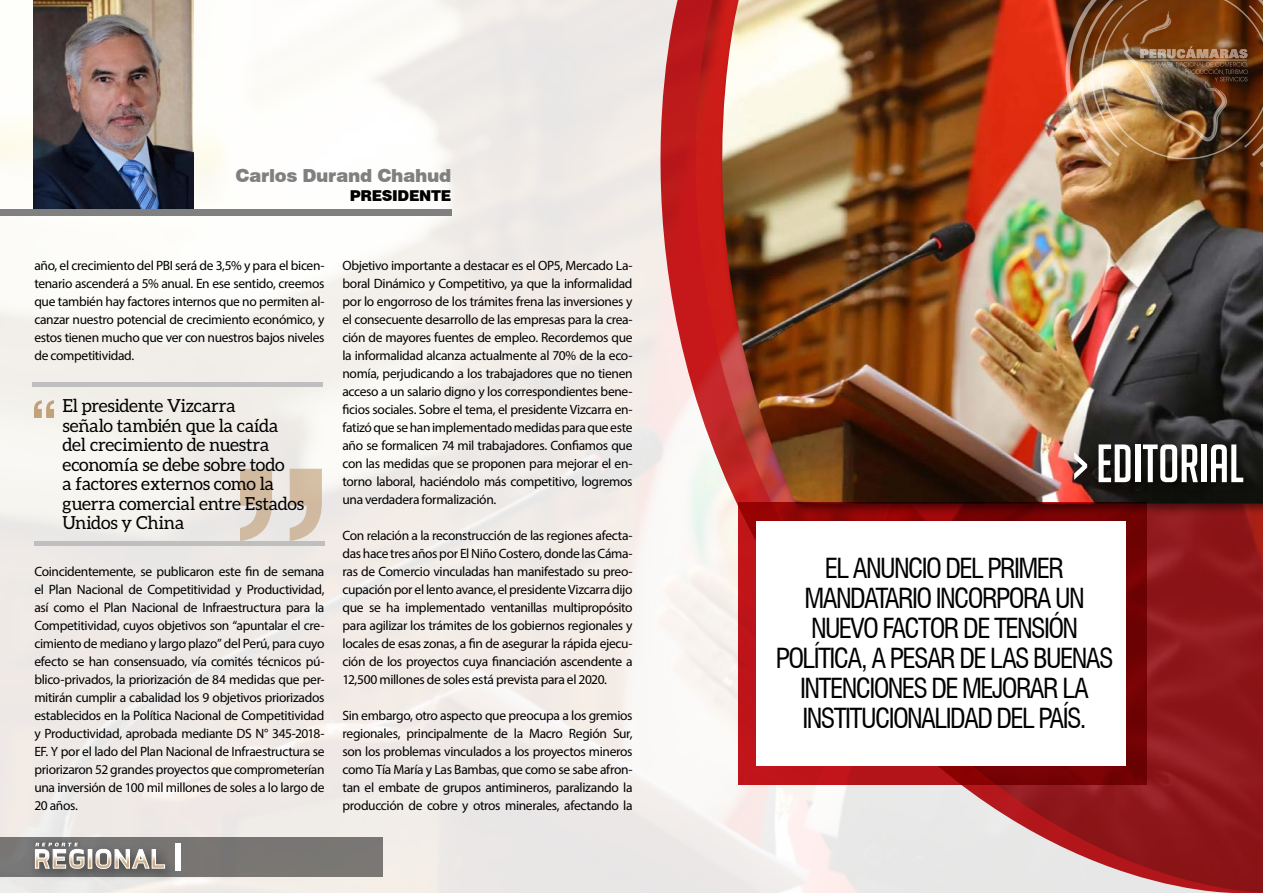
<style>
.page{position:relative;width:1263px;height:893px;background:#fff}
.page>*{position:absolute;margin:0;border:0;box-sizing:border-box;transform-origin:0 0}
.t1{font:52.5px "Big Noodle Titling";color:#fff}
.t2{font:condensed 27px "Swiss 721 BT";letter-spacing:-.06em;color:#000}
.t3{font:18px/19.5px "Aleo";letter-spacing:-.015em;color:#000}
.t4{font:900 18px "Swiss 721 BT";letter-spacing:-.02em;color:#808080}
.t5{font:900 15px "Swiss 721 BT";letter-spacing:-.02em;color:#000}
.t6{font:13.5px/18px "Myriad Pro";letter-spacing:-.025em;color:#000;text-align:justify}
</style>
<div class="page">
<img style="left:0;top:0;width:693px;height:893px">
<img style="left:693px;top:0;width:570px;height:893px">
<img style="left:721px;top:0;width:542px;height:503px">
<img style="left:1065px;top:0;width:198px;height:167px">
<div style="left:1070px;top:440px;width:186px;height:54px;background:#000;opacity:.5"></div>
<svg style="left:738px;top:502px;width:408px;height:283px;background:#8d080b"></svg>
<div style="left:756px;top:521px;width:370px;height:245px;background:#fff"></div>
<svg style="left:34px;top:400px;width:20px;height:18px"></svg>
<svg style="left:240px;top:469px;width:82px;height:72px;background:#dbccbc"></svg>
<div style="left:33px;top:382px;width:290px;height:5px;background:#bfbfbf"></div>
<div style="left:34px;top:541px;width:290px;height:5px;background:#bfbfbf"></div>
<div style="left:0;top:837px;width:382px;height:39px;background:#797674"></div>
<div style="left:31px;top:838px;width:51px;height:13px;background:#000;opacity:.5"></div>
<div style="left:30px;top:844px;width:149px;height:38px;background:#000;opacity:.5"></div>
<svg style="left:35px;top:843px;width:49px;height:26px"></svg>
<div style="left:88px;top:849px;width:4px;height:19px;border:1px solid #fff"></div>
<svg style="left:96px;top:849px;width:69px;height:20px"></svg>
<div style="left:175px;top:843px;width:6px;height:28px;background:#fff"></div>
<img style="left:34px;top:0;width:160px;height:210px">
<div style="left:0;top:210px;width:451px;height:6px;background:#808080"></div>
<h3 class="t4" style="left:235px;top:165px;width:217px">Carlos Durand Chahud</h3>
<p class="t5" style="left:350px;top:186px;width:101px">PresidentE</p>
<p class="t6" style="left:34px;top:256px;width:292px">año, el crecimiento del PBI será de 3,5% y para el bicen&shy;tenario ascenderá a 5% anual. En ese sentido, creemos que también hay factores internos que no permiten al&shy;canzar nuestro potencial de crecimiento económico, y estos tienen mucho que ver con nuestros bajos niveles de competitividad.</p>
<h3 class="t3" style="left:63px;top:396px;width:243px">El presidente Vizcarra<br>señalo también que la caída del crecimiento de nuestra economía se debe sobre todo<br>a factores externos como la guerra comercial entre Estados<br>Unidos y China</h3>
<p class="t6" style="left:34px;top:562px;width:292px">Coincidentemente, se publicaron este fin de semana el Plan Nacional de Competitividad y Productividad, así como el Plan Nacional de Infraestructura para la Competitividad, cuyos objetivos son “apuntalar el cre&shy;cimiento de mediano y largo plazo” del Perú, para cuyo efecto se han consensuado, vía comités técnicos pú&shy;blico-privados, la priorización de 84 medidas que per&shy;mitirán cumplir a cabalidad los 9 objetivos priorizados establecidos en la Política Nacional de Competitividad y Productividad, aprobada mediante DS N° 345-2018- EF. Y por el lado del Plan Nacional de Infraestructura se priorizaron 52 grandes proyectos que comprometerían una inversión de 100 mil millones de soles a lo largo de 20 años.</p>
<p class="t6" style="left:342px;top:256px;width:292px">Objetivo importante a destacar es el OP5, Mercado La&shy;boral Dinámico y Competitivo, ya que la informalidad por lo engorroso de los trámites frena las inversiones y el consecuente desarrollo de las empresas para la crea&shy;ción de mayores fuentes de empleo. Recordemos que la informalidad alcanza actualmente al 70% de la eco&shy;nomía, perjudicando a los trabajadores que no tienen acceso a un salario digno y los correspondientes bene&shy;ficios sociales. Sobre el tema, el presidente Vizcarra en&shy;fatizó que se han implementado medidas para que este año se formalicen 74 mil trabajadores. Confiamos que con las medidas que se proponen para mejorar el en&shy;torno laboral, haciéndolo más competitivo, logremos una verdadera formalización.</p>
<p class="t6" style="left:342px;top:526px;width:292px">Con relación a la reconstrucción de las regiones afecta&shy;das hace tres años por El Niño Costero, donde las Cáma&shy;ras de Comercio vinculadas han manifestado su preo&shy;cupación por el lento avance, el presidente Vizcarra dijo que se ha implementado ventanillas multipropósito para agilizar los trámites de los gobiernos regionales y locales de esas zonas, a fin de asegurar la rápida ejecu&shy;ción de los proyectos cuya financiación ascendente a 12,500 millones de soles está prevista para el 2020.</p>
<p class="t6" style="left:342px;top:706px;width:292px">Sin embargo, otro aspecto que preocupa a los gremios regionales, principalmente de la Macro Región Sur, son los problemas vinculados a los proyectos mineros como Tía María y Las Bambas, que como se sabe afron&shy;tan el embate de grupos antimineros, paralizando la producción de cobre y otros minerales, afectando la</p>
<h1 class="t1" style="left:1072px;top:435px;width:174px">&gt; EDITORIAL</h1>
<h2 class="t2" style="left:825px;top:552px;width:82px">ELANUNCIO</h2>
<h2 class="t2" style="left:945px;top:552px;width:120px">DEL PRIMER</h2>
<h2 class="t2" style="left:804px;top:582px;width:34px">MANDA</h2>
<h2 class="t2" style="left:875px;top:582px;width:73px">TARIO INCO</h2>
<h2 class="t2" style="left:982px;top:582px;width:101px">RPORA UN</h2>
<h2 class="t2" style="left:811px;top:612px;width:265px">NUEVO FACTOR DE TENSI ÓN</h2>
<h2 class="t2" style="left:776px;top:642px;width:128px">POLÍTICA , APESA</h2>
<h2 class="t2" style="left:940px;top:642px;width:134px">R DE LAS BUENAS</h2>
<h2 class="t2" style="left:800px;top:672px;width:43px">INTENCIONES</h2>
<h2 class="t2" style="left:931px;top:672px;width:145px">DE MEJORAR LA</h2>
<h2 class="t2" style="left:802px;top:702px;width:85px">INSTITUCIONALIDAD</h2>
<h2 class="t2" style="left:996px;top:702px;width:92px">DEL PAÍS.</h2>
</div>
